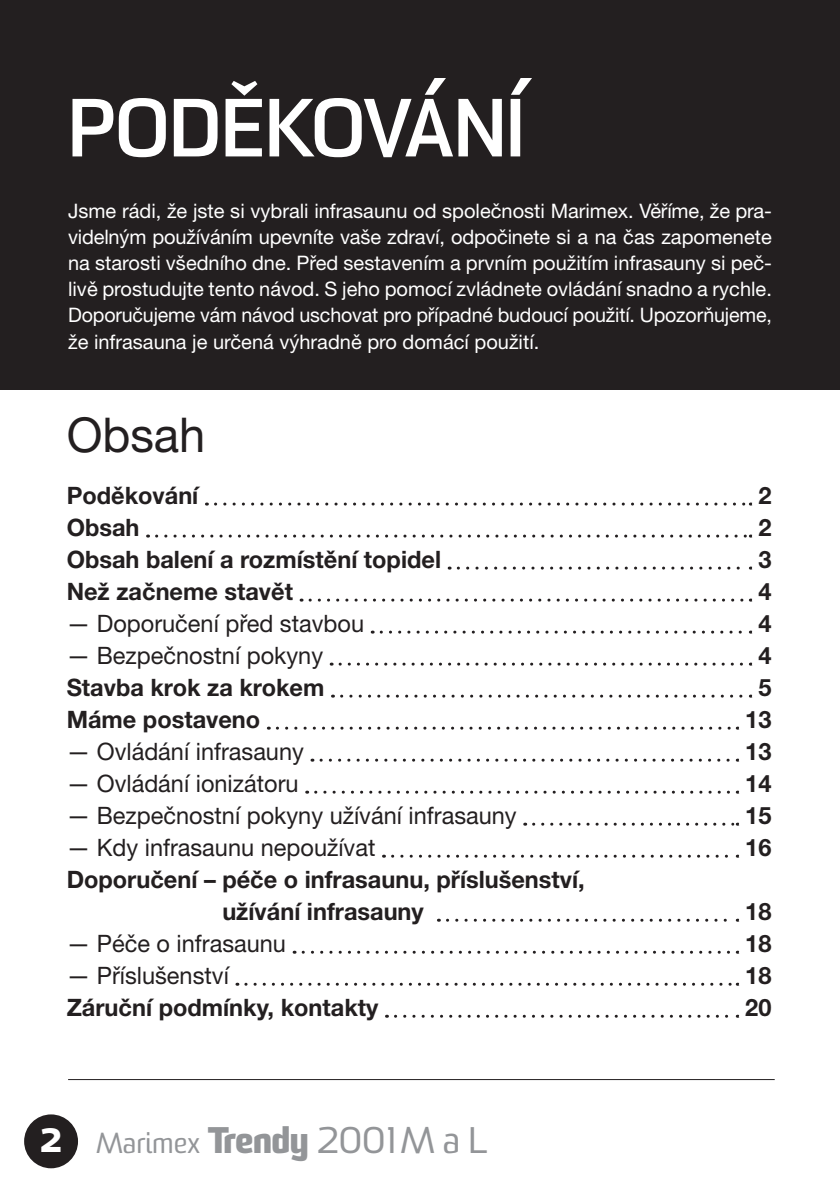
<style>
.page{position:relative;width:840px;height:1191px;background:#fff}
.page>*{position:absolute;margin:0;border:0;box-sizing:border-box;transform-origin:0 0}
.t1{font:700 80px "Sommet";color:#fff}
.t2{font:48px "Helvetica Neue CE";color:#231f20}
.t3{font:28px "Sommet";color:#939598}
.t4{font:700 24px/32px "Helvetica Neue CE";color:#231f20;text-align:center}
.t5{font:24px "Helvetica Neue CE";color:#231f20}
.t6{font:20px/26px "Helvetica Neue CE";color:#fff;text-align:justify}
.s1{font-weight:800;font-size:32.8px;color:#fff}
.s2{font-weight:800;font-size:36px}
.s3{font-size:36px}
</style>
<div class="page">
<div style="left:0;top:0;width:839px;height:390px;background:#231f20"></div>
<div style="left:24px;top:1114px;width:54px;height:54px;background:#231f20;border-radius:50%"></div>
<svg style="left:215px;top:502px;width:538px;height:3px"></svg>
<svg style="left:156px;top:534px;width:597px;height:3px"></svg>
<svg style="left:458px;top:566px;width:295px;height:3px"></svg>
<svg style="left:310px;top:598px;width:443px;height:3px"></svg>
<svg style="left:381px;top:630px;width:372px;height:3px"></svg>
<svg style="left:340px;top:662px;width:413px;height:3px"></svg>
<svg style="left:341px;top:694px;width:412px;height:3px"></svg>
<svg style="left:277px;top:726px;width:462px;height:3px"></svg>
<svg style="left:321px;top:758px;width:418px;height:3px"></svg>
<svg style="left:315px;top:790px;width:424px;height:3px"></svg>
<svg style="left:533px;top:822px;width:206px;height:3px"></svg>
<svg style="left:392px;top:854px;width:347px;height:3px"></svg>
<svg style="left:447px;top:918px;width:292px;height:3px"></svg>
<svg style="left:303px;top:950px;width:437px;height:3px"></svg>
<svg style="left:246px;top:982px;width:494px;height:3px"></svg>
<svg style="left:395px;top:1014px;width:345px;height:3px"></svg>
<hr style="left:68px;top:1079px;width:706px;height:1px;background:#231f20">
<h1 class="t1" style="left:68px;top:99px;width:457px">PODĚKOVÁNÍ</h1>
<p class="t6" style="left:68px;top:200px;width:705px">Jsme rádi, že jste si vybrali infrasaunu od společnosti Marimex. Věříme, že pra&shy;videlným používáním upevníte vaše zdraví, odpočinete si a na čas zapomenete na starosti všedního dne. Před sestavením a prvním použitím infrasauny si peč&shy;livě prostudujte tento návod. S jeho pomocí zvládnete ovládání snadno a rychle.<br>Doporučujeme vám návod uschovat pro případné budoucí použití. Upozorňujeme, že infrasauna je určená výhradně pro domácí použití.</p>
<h2 class="t2" style="left:67px;top:418px;width:140px">Obsah</h2>
<p class="t4" style="left:67px;top:481px;width:133px">Poděkování</p>
<p class="t4" style="left:758px;top:481px;width:15px">2</p>
<p class="t4" style="left:67px;top:513px;width:74px">Obsah</p>
<p class="t4" style="left:758px;top:513px;width:15px">2</p>
<p class="t4" style="left:67px;top:545px;width:375px">Obsah balení a rozmístění topidel</p>
<p class="t4" style="left:758px;top:545px;width:15px">3</p>
<p class="t4" style="left:67px;top:577px;width:228px">Než začneme stavět</p>
<p class="t4" style="left:758px;top:577px;width:15px">4</p>
<p class="t5" style="left:67px;top:615px;width:299px">— Doporučení před stavbou</p>
<p class="t4" style="left:758px;top:609px;width:15px">4</p>
<p class="t5" style="left:67px;top:647px;width:258px">— Bezpečnostní pokyny</p>
<p class="t4" style="left:758px;top:641px;width:15px">4</p>
<p class="t4" style="left:67px;top:673px;width:259px">Stavba krok za krokem</p>
<p class="t4" style="left:758px;top:673px;width:15px">5</p>
<p class="t4" style="left:67px;top:705px;width:195px">Máme postaveno</p>
<p class="t4" style="left:744px;top:705px;width:28px">13</p>
<p class="t5" style="left:67px;top:743px;width:238px">— Ovládání infrasauny</p>
<p class="t4" style="left:744px;top:737px;width:28px">13</p>
<p class="t5" style="left:67px;top:775px;width:233px">— Ovládání ionizátoru</p>
<p class="t4" style="left:744px;top:769px;width:28px">14</p>
<p class="t5" style="left:67px;top:807px;width:451px">— Bezpečnostní pokyny užívání infrasauny</p>
<p class="t4" style="left:744px;top:801px;width:28px">15</p>
<p class="t5" style="left:67px;top:839px;width:310px">— Kdy infrasaunu nepoužívat</p>
<p class="t4" style="left:744px;top:833px;width:28px">16</p>
<p class="t4" style="left:67px;top:865px;width:519px">Doporučení – péče o infrasaunu, příslušenství, užívání infrasauny</p>
<p class="t4" style="left:744px;top:897px;width:28px">18</p>
<p class="t5" style="left:67px;top:935px;width:221px">— Péče o infrasaunu</p>
<p class="t4" style="left:744px;top:929px;width:28px">18</p>
<p class="t5" style="left:67px;top:967px;width:164px">— Příslušenství</p>
<p class="t4" style="left:744px;top:961px;width:28px">18</p>
<p class="t4" style="left:67px;top:993px;width:313px">Záruční podmínky, kontakty</p>
<p class="t4" style="left:744px;top:993px;width:28px">20</p>
<h3 class="t3" style="left:40px;top:1132px;width:447px"><span class="s1">2</span> Marimex <span class="s2">Trendy</span> <span class="s3">2001 M a L</span></h3>
</div>
